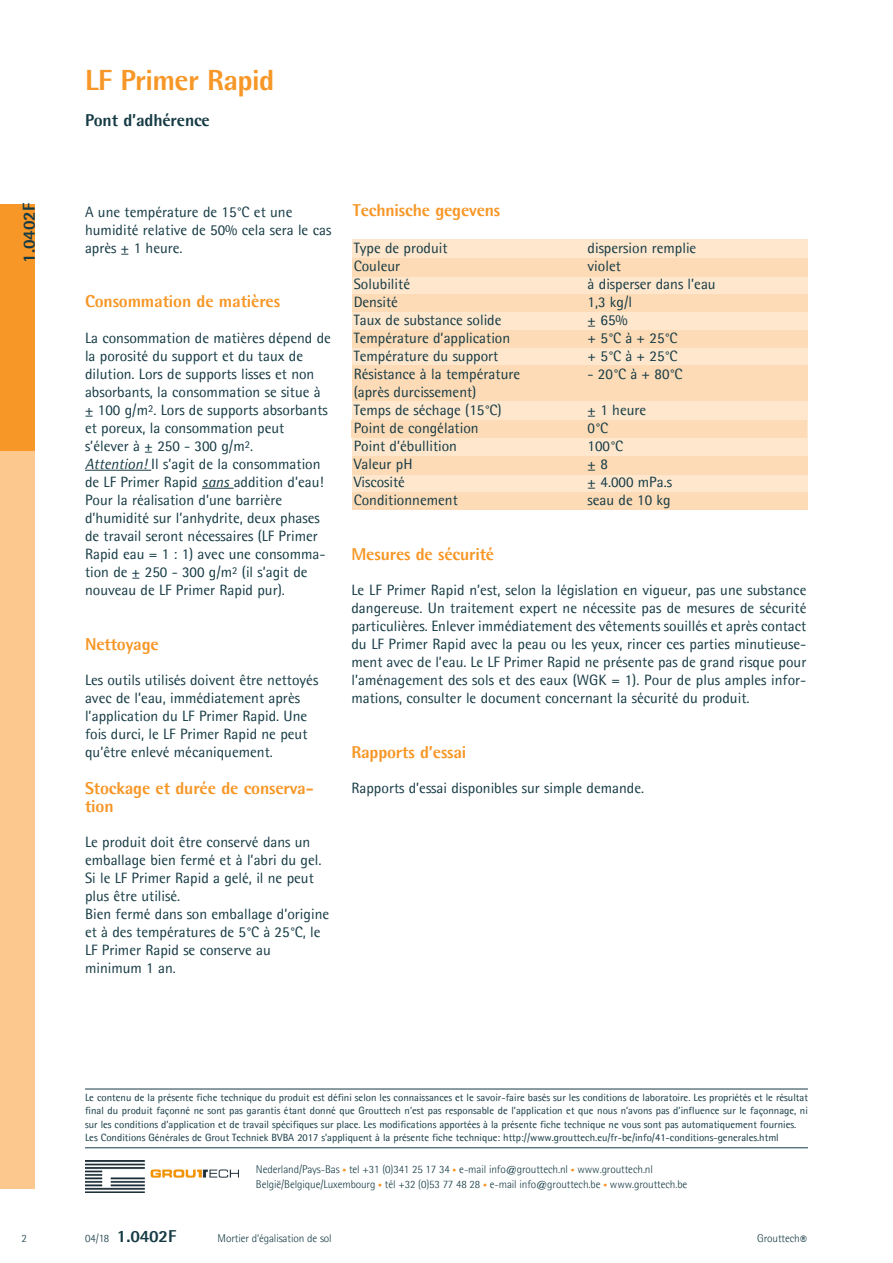
<style>
.page{position:relative;width:893px;height:1263px;background:#fff}
.page>*{position:absolute;margin:0;border:0;box-sizing:border-box;transform-origin:0 0}
.Productnaam{font:800 29.25px "Agfa Rotis Semisans";letter-spacing:-.02em;color:#f79727}
.Kopje{font:800 17.25px/18px "Agfa Rotis Semisans";letter-spacing:-.01em;color:#f79727}
.Body_alinea{font:800 17.25px "Agfa Rotis Semisans";letter-spacing:-.01em;color:#f79727}
.Productomschrijving{font:800 17.25px "Agfa Rotis Semisans";letter-spacing:-.01em;color:#163b45}
.Productnummer_achter{font:800 17.25px "Agfa Rotis Semisans";letter-spacing:-.01em;color:#163b45}
.Productnummer_zijbal{font:800 17.25px "Agfa Rotis Semisans";letter-spacing:-.01em;color:#163b45}
.Body_alinea-2{font:15px/18px "Agfa Rotis Semisans";color:#163b45}
.t1{font:13.5px "Agfa Rotis Semisans";color:#163b45}
.Adresregel{font:300 11.25px "Agfa Rotis Semisans";letter-spacing:-.01em;color:#163b45}
.Soort_product____Gro{font:300 11.25px "Agfa Rotis Semisans";letter-spacing:-.01em;color:#163b45}
.Datum_achterpag{font:300 11.25px "Agfa Rotis Semisans";color:#163b45}
.Body_alinea-3{font:10.5px/13.5px "Agfa Rotis Semisans";color:#163b45;text-align:justify}
.s1{font-style:italic}
.s2{font-size:7.95px;color:#f79727}
</style>
<div class="page">
<hr style="left:85px;top:470px;width:66px;height:1px;background:#163b45">
<hr style="left:202px;top:488px;width:32px;height:1px;background:#163b45">
<div style="left:353px;top:239px;width:455px;height:271px;background:#fee7cd"></div>
<div style="left:353px;top:258px;width:455px;height:18px;background:#fddbb6"></div>
<div style="left:353px;top:294px;width:455px;height:17px;background:#fddbb6"></div>
<div style="left:353px;top:330px;width:455px;height:18px;background:#fddbb6"></div>
<div style="left:353px;top:366px;width:455px;height:35px;background:#fddbb6"></div>
<div style="left:352px;top:456px;width:455px;height:18px;background:#fddbb6"></div>
<div style="left:351px;top:420px;width:455px;height:18px;background:#fddbb6"></div>
<div style="left:0;top:204px;width:34px;height:984px;background:#fcc88e"></div>
<div style="left:0;top:204px;width:34px;height:246px;background:#f79727"></div>
<div style="left:353px;top:492px;width:455px;height:18px;background:#fddbb6"></div>
<img style="left:86px;top:1160px;width:152px;height:33px">
<hr style="left:85px;top:1089px;width:723px;height:1px;background:#163b45">
<hr style="left:85px;top:1147px;width:723px;height:1px;background:#163b45">
<p class="Productnummer_zijbal" style="left:18px;top:263px;width:61px;rotate:-90deg">1.0402F</p>
<p class="Datum_achterpag" style="left:21px;top:1232px;width:7px">2</p>
<p class="Productnaam" style="left:85px;top:62px;width:191px">LF Primer Rapid</p>
<p class="Productomschrijving" style="left:85px;top:109px;width:126px">Pont d’adhérence</p>
<p class="Body_alinea-2" style="left:85px;top:203px;width:209px">A une température de 15°C et une</p>
<p class="Body_alinea-2" style="left:85px;top:221px;width:248px">humidité relative de 50% cela sera le cas</p>
<p class="Body_alinea-2" style="left:85px;top:239px;width:99px">après ± 1 heure.</p>
<p class="Body_alinea" style="left:85px;top:291px;width:197px">Consommation de matières</p>
<p class="Body_alinea-2" style="left:85px;top:329px;width:247px">La consommation de matières dépend de</p>
<p class="Body_alinea-2" style="left:85px;top:347px;width:220px">la porosité du support et du taux de</p>
<p class="Body_alinea-2" style="left:85px;top:365px;width:231px">dilution. Lors de supports lisses et non</p>
<p class="Body_alinea-2" style="left:85px;top:383px;width:237px">absorbants, la consommation se situe à</p>
<p class="Body_alinea-2" style="left:85px;top:401px;width:244px">± 100 g/m<sup>2</sup>. Lors de supports absorbants</p>
<p class="Body_alinea-2" style="left:85px;top:419px;width:201px">et poreux, la consommation peut s’élever à ± 250 - 300 g/m<sup>2</sup>.</p>
<p class="Body_alinea-2" style="left:85px;top:455px;width:237px"><span class="s1">Attention!</span> Il s’agit de la consommation</p>
<p class="Body_alinea-2" style="left:85px;top:473px;width:240px">de LF Primer Rapid <span class="s1">sans</span> addition d’eau!</p>
<p class="Body_alinea-2" style="left:85px;top:491px;width:236px">Pour la réalisation d’une barrière d’humidité sur l’anhydrite, deux phases de travail seront nécessaires (LF Primer</p>
<p class="Body_alinea-2" style="left:85px;top:545px;width:242px">Rapid eau = 1 : 1) avec une consomma&shy;tion de ± 250 - 300 g/m<sup>2</sup> (il s’agit de</p>
<p class="Body_alinea-2" style="left:85px;top:581px;width:201px">nouveau de LF Primer Rapid pur).</p>
<p class="Kopje" style="left:85px;top:634px;width:75px">Nettoyage</p>
<p class="Body_alinea-2" style="left:85px;top:671px;width:235px">Les outils utilisés doivent être nettoyés</p>
<p class="Body_alinea-2" style="left:85px;top:689px;width:224px">avec de l’eau, immédiatement après l’application du LF Primer Rapid. Une fois durci, le LF Primer Rapid ne peut qu’être enlevé mécaniquement.</p>
<p class="Kopje" style="left:85px;top:778px;width:230px">Stockage et durée de conserva&shy;tion</p>
<p class="Body_alinea-2" style="left:85px;top:833px;width:227px">Le produit doit être conservé dans un</p>
<p class="Body_alinea-2" style="left:85px;top:851px;width:238px">emballage bien fermé et à l’abri du gel.</p>
<p class="Body_alinea-2" style="left:85px;top:869px;width:230px">Si le LF Primer Rapid a gelé, il ne peut</p>
<p class="Body_alinea-2" style="left:85px;top:887px;width:97px">plus être utilisé.</p>
<p class="Body_alinea-2" style="left:85px;top:905px;width:246px">Bien fermé dans son emballage d’origine</p>
<p class="Body_alinea-2" style="left:85px;top:923px;width:237px">et à des températures de 5°C à 25°C, le</p>
<p class="Body_alinea-2" style="left:85px;top:941px;width:187px">LF Primer Rapid se conserve au</p>
<p class="Body_alinea-2" style="left:85px;top:959px;width:92px">minimum 1 an.</p>
<p class="Kopje" style="left:353px;top:201px;width:149px">Technische gegevens</p>
<p class="Body_alinea-2" style="left:354px;top:239px;width:95px">Type de produit</p>
<p class="Body_alinea-2" style="left:588px;top:239px;width:110px">dispersion remplie</p>
<p class="Body_alinea-2" style="left:354px;top:257px;width:48px">Couleur</p>
<p class="Body_alinea-2" style="left:588px;top:257px;width:35px">violet</p>
<p class="Body_alinea-2" style="left:354px;top:275px;width:58px">Solubilité</p>
<p class="Body_alinea-2" style="left:588px;top:275px;width:130px">à disperser dans l’eau</p>
<p class="Body_alinea-2" style="left:354px;top:293px;width:46px">Densité</p>
<p class="Body_alinea-2" style="left:588px;top:293px;width:46px">1,3 kg/l</p>
<p class="Body_alinea-2" style="left:354px;top:311px;width:149px">Taux de substance solide</p>
<p class="Body_alinea-2" style="left:588px;top:311px;width:42px">± 65%</p>
<p class="Body_alinea-2" style="left:354px;top:329px;width:158px">Température d’application</p>
<p class="Body_alinea-2" style="left:588px;top:329px;width:92px">+ 5°C à + 25°C</p>
<p class="Body_alinea-2" style="left:354px;top:347px;width:146px">Température du support</p>
<p class="Body_alinea-2" style="left:588px;top:347px;width:92px">+ 5°C à + 25°C</p>
<p class="Body_alinea-2" style="left:354px;top:365px;width:168px">Résistance à la température</p>
<p class="Body_alinea-2" style="left:588px;top:365px;width:97px">- 20°C à + 80°C</p>
<p class="Body_alinea-2" style="left:354px;top:383px;width:124px">(après durcissement)</p>
<p class="Body_alinea-2" style="left:354px;top:401px;width:149px">Temps de séchage (15°C)</p>
<p class="Body_alinea-2" style="left:588px;top:401px;width:60px">± 1 heure</p>
<p class="Body_alinea-2" style="left:354px;top:419px;width:126px">Point de congélation</p>
<p class="Body_alinea-2" style="left:588px;top:419px;width:22px">0°C</p>
<p class="Body_alinea-2" style="left:354px;top:437px;width:105px">Point d’ébullition</p>
<p class="Body_alinea-2" style="left:588px;top:437px;width:37px">100°C</p>
<p class="Body_alinea-2" style="left:354px;top:455px;width:60px">Valeur pH</p>
<p class="Body_alinea-2" style="left:588px;top:455px;width:22px">± 8</p>
<p class="Body_alinea-2" style="left:354px;top:473px;width:53px">Viscosité</p>
<p class="Body_alinea-2" style="left:588px;top:473px;width:86px">± 4.000 mPa.s</p>
<p class="Body_alinea-2" style="left:354px;top:491px;width:106px">Conditionnement</p>
<p class="Body_alinea-2" style="left:588px;top:491px;width:85px">seau de 10 kg</p>
<p class="Kopje" style="left:351px;top:544px;width:144px">Mesures de sécurité</p>
<p class="Body_alinea-2" style="left:351px;top:581px;width:456px;text-align:justify">Le LF Primer Rapid n’est, selon la législation en vigueur, pas une substance dangereuse. Un traitement expert ne nécessite pas de mesures de sécurité particulières. Enlever immédiatement des vêtements souillés et après contact</p>
<p class="Body_alinea-2" style="left:351px;top:635px;width:456px">du LF Primer Rapid avec la peau ou les yeux, rincer ces parties minutieuse&shy;ment avec de l’eau. Le LF Primer Rapid ne présente pas de grand risque pour</p>
<p class="Body_alinea-2" style="left:351px;top:671px;width:456px">l’aménagement des sols et des eaux (WGK = 1). Pour de plus amples infor&shy;mations, consulter le document concernant la sécurité du produit.</p>
<p class="Kopje" style="left:351px;top:742px;width:116px">Rapports d’essai</p>
<p class="Body_alinea-2" style="left:351px;top:779px;width:294px">Rapports d’essai disponibles sur simple demande.</p>
<p class="Body_alinea-3" style="left:85px;top:1090px;width:724px">Le contenu de la présente fiche technique du produit est défini selon les connaissances et le savoir-faire basés sur les conditions de laboratoire. Les propriétés et le résultat final du produit façonné ne sont pas garantis étant donné que Grouttech n’est pas responsable de l’application et que nous n’avons pas d’influence sur le façonnage, ni sur les conditions d’application et de travail spécifiques sur place. Les modifications apportées à la présente fiche technique ne vous sont pas automatiquement fournies.</p>
<p class="Body_alinea-3" style="left:85px;top:1131px;width:695px">Les Conditions Générales de Grout Techniek BVBA 2017 s’appliquent à la présente fiche technique: http://www.grouttech.eu/fr-be/info/41-conditions-generales.html</p>
<p class="Adresregel" style="left:256px;top:1163px;width:398px">Nederland/Pays-Bas <span class="s2">•</span> tel +31 (0)341 25 17 34 <span class="s2">•</span> e-mail info@grouttech.nl <span class="s2">•</span> www.grouttech.nl</p>
<p class="Adresregel" style="left:256px;top:1178px;width:433px">België/Belgique/Luxembourg <span class="s2">•</span> tél +32 (0)53 77 48 28 <span class="s2">•</span> e-mail info@grouttech.be <span class="s2">•</span> www.grouttech.be</p>
<p class="Datum_achterpag" style="left:85px;top:1232px;width:26px">04/18</p>
<p class="Productnummer_achter" style="left:117px;top:1225px;width:61px">1.0402F</p>
<p class="Soort_product____Gro" style="left:218px;top:1232px;width:116px">Mortier d‘égalisation de sol</p>
<p class="Soort_product____Gro" style="left:757px;top:1232px;width:44px">Grouttech</p>
<p class="t1" style="left:800px;top:1233px;width:8px">®</p>
</div>
